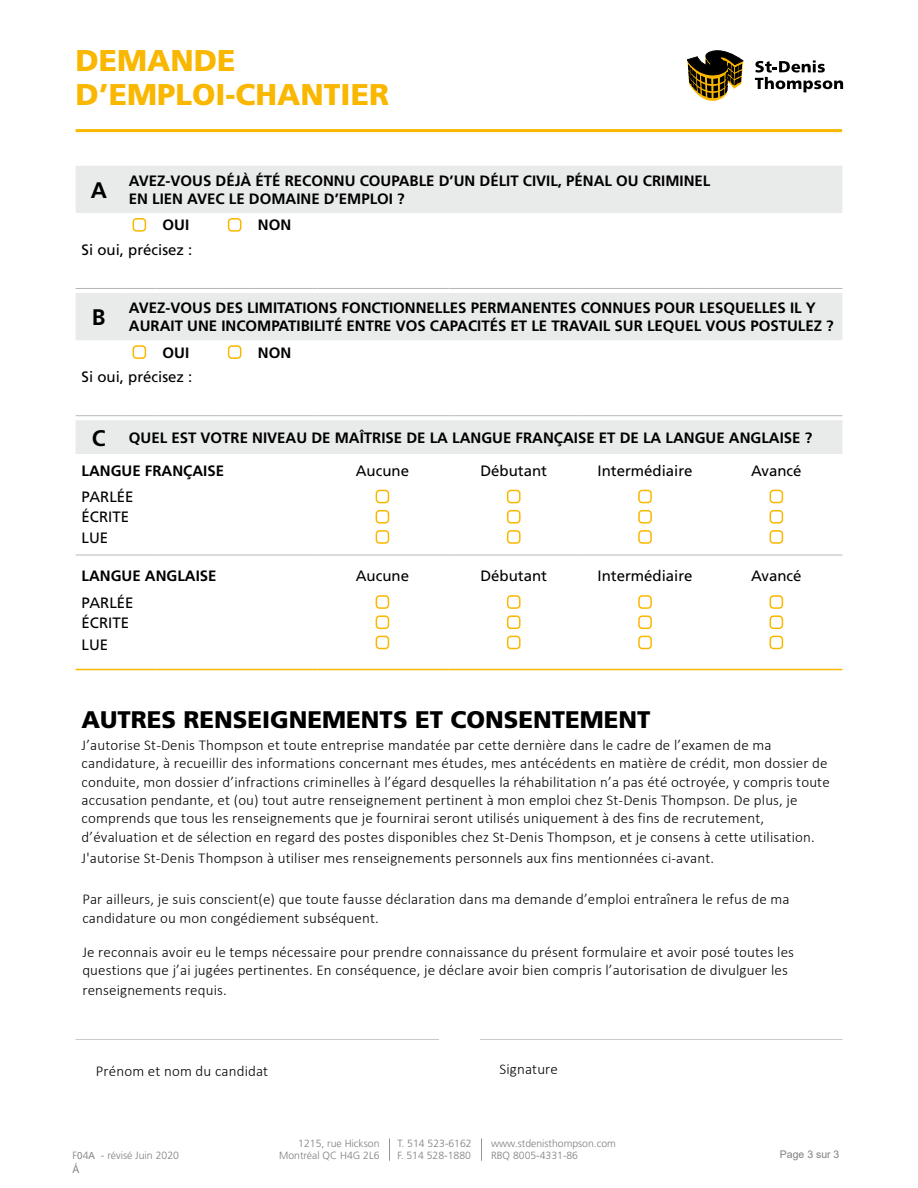
<style>
.page{position:relative;width:918px;height:1188px;background:#fff}
.page>*{position:absolute;margin:0;border:0;box-sizing:border-box;transform-origin:0 0}
.t1{font:900 30px/34.5px "Frutiger";color:#fab700}
.t2{font:900 24px "Frutiger";color:#000}
.t3{font:700 22.5px "Frutiger";color:#000}
.t4{font:300 15px/18.3px "Calibri";letter-spacing:.01em;color:#000}
.t5{font:700 15px/18px "Frutiger";color:#000}
.t6{font:15px/20.2px "Frutiger";color:#000}
.t7{font:300 10.5px "Frutiger";color:#7f7f7f}
.t8{font:10.5px "Arial";color:#7f7f7f}
.s1{font-size:22.5px}
.s2{font-family:"Arial";font-weight:400;font-size:9.75px}
</style>
<div class="page">
<svg style="left:755px;top:60px;width:88px;height:32px"></svg>
<svg style="left:687px;top:50px;width:56px;height:51px"></svg>
<hr style="left:76px;top:129px;width:766px;height:3px;background:#fab700">
<svg style="left:76px;top:166px;width:766px;height:288px"></svg>
<hr style="left:76px;top:669px;width:47px;height:1px;background:#fab700">
<hr style="left:123px;top:669px;width:34px;height:1px;background:#fab700">
<hr style="left:157px;top:669px;width:61px;height:1px;background:#fab700">
<hr style="left:218px;top:669px;width:34px;height:1px;background:#fab700">
<hr style="left:252px;top:669px;width:61px;height:1px;background:#fab700">
<hr style="left:317px;top:669px;width:131px;height:1px;background:#fab700">
<hr style="left:448px;top:669px;width:132px;height:1px;background:#fab700">
<hr style="left:580px;top:669px;width:131px;height:1px;background:#fab700">
<hr style="left:711px;top:669px;width:131px;height:1px;background:#fab700">
<hr style="left:76px;top:288px;width:47px;height:1px;background:#b5b6b7">
<hr style="left:123px;top:288px;width:34px;height:1px;background:#b5b6b7">
<hr style="left:157px;top:288px;width:61px;height:1px;background:#b5b6b7">
<hr style="left:218px;top:288px;width:34px;height:1px;background:#b5b6b7">
<hr style="left:252px;top:288px;width:61px;height:1px;background:#b5b6b7">
<hr style="left:317px;top:288px;width:131px;height:1px;background:#b5b6b7">
<hr style="left:448px;top:288px;width:132px;height:1px;background:#b5b6b7">
<hr style="left:580px;top:288px;width:131px;height:1px;background:#b5b6b7">
<hr style="left:711px;top:288px;width:131px;height:1px;background:#b5b6b7">
<hr style="left:76px;top:415px;width:47px;height:1px;background:#b5b6b7">
<hr style="left:123px;top:415px;width:34px;height:1px;background:#b5b6b7">
<hr style="left:157px;top:415px;width:61px;height:1px;background:#b5b6b7">
<hr style="left:218px;top:415px;width:34px;height:1px;background:#b5b6b7">
<hr style="left:252px;top:415px;width:61px;height:1px;background:#b5b6b7">
<hr style="left:317px;top:415px;width:131px;height:1px;background:#b5b6b7">
<hr style="left:448px;top:415px;width:132px;height:1px;background:#b5b6b7">
<hr style="left:580px;top:415px;width:131px;height:1px;background:#b5b6b7">
<hr style="left:711px;top:415px;width:131px;height:1px;background:#b5b6b7">
<hr style="left:76px;top:555px;width:47px;height:1px;background:#b5b6b7">
<hr style="left:123px;top:555px;width:34px;height:1px;background:#b5b6b7">
<hr style="left:157px;top:555px;width:61px;height:1px;background:#b5b6b7">
<hr style="left:218px;top:555px;width:34px;height:1px;background:#b5b6b7">
<hr style="left:252px;top:555px;width:61px;height:1px;background:#b5b6b7">
<hr style="left:317px;top:555px;width:131px;height:1px;background:#b5b6b7">
<hr style="left:448px;top:555px;width:132px;height:1px;background:#b5b6b7">
<hr style="left:580px;top:555px;width:131px;height:1px;background:#b5b6b7">
<hr style="left:711px;top:555px;width:131px;height:1px;background:#b5b6b7">
<div style="left:133px;top:218px;width:13px;height:14px;border:2px solid #fab700;border-radius:3px"></div>
<div style="left:228px;top:218px;width:13px;height:14px;border:2px solid #fab700;border-radius:3px"></div>
<div style="left:133px;top:345px;width:13px;height:14px;border:2px solid #fab700;border-radius:3px"></div>
<div style="left:228px;top:345px;width:13px;height:14px;border:2px solid #fab700;border-radius:3px"></div>
<div style="left:376px;top:490px;width:13px;height:13px;border:2px solid #fab700;border-radius:3px"></div>
<div style="left:507px;top:490px;width:14px;height:13px;border:2px solid #fab700;border-radius:3px"></div>
<div style="left:638px;top:490px;width:14px;height:13px;border:2px solid #fab700;border-radius:3px"></div>
<div style="left:770px;top:490px;width:13px;height:13px;border:2px solid #fab700;border-radius:3px"></div>
<div style="left:376px;top:510px;width:13px;height:14px;border:2px solid #fab700;border-radius:3px"></div>
<div style="left:507px;top:510px;width:14px;height:14px;border:2px solid #fab700;border-radius:3px"></div>
<div style="left:638px;top:510px;width:14px;height:14px;border:2px solid #fab700;border-radius:3px"></div>
<div style="left:770px;top:510px;width:13px;height:14px;border:2px solid #fab700;border-radius:3px"></div>
<div style="left:376px;top:530px;width:13px;height:14px;border:2px solid #fab700;border-radius:3px"></div>
<div style="left:507px;top:530px;width:14px;height:14px;border:2px solid #fab700;border-radius:3px"></div>
<div style="left:638px;top:530px;width:14px;height:14px;border:2px solid #fab700;border-radius:3px"></div>
<div style="left:770px;top:530px;width:13px;height:14px;border:2px solid #fab700;border-radius:3px"></div>
<div style="left:376px;top:595px;width:13px;height:14px;border:2px solid #fab700;border-radius:3px"></div>
<div style="left:507px;top:595px;width:14px;height:14px;border:2px solid #fab700;border-radius:3px"></div>
<div style="left:638px;top:595px;width:14px;height:14px;border:2px solid #fab700;border-radius:3px"></div>
<div style="left:770px;top:595px;width:13px;height:14px;border:2px solid #fab700;border-radius:3px"></div>
<div style="left:376px;top:615px;width:13px;height:14px;border:2px solid #fab700;border-radius:3px"></div>
<div style="left:507px;top:615px;width:14px;height:14px;border:2px solid #fab700;border-radius:3px"></div>
<div style="left:638px;top:615px;width:14px;height:14px;border:2px solid #fab700;border-radius:3px"></div>
<div style="left:770px;top:615px;width:13px;height:14px;border:2px solid #fab700;border-radius:3px"></div>
<div style="left:376px;top:636px;width:13px;height:13px;border:2px solid #fab700;border-radius:3px"></div>
<div style="left:507px;top:636px;width:14px;height:13px;border:2px solid #fab700;border-radius:3px"></div>
<div style="left:638px;top:636px;width:14px;height:13px;border:2px solid #fab700;border-radius:3px"></div>
<div style="left:770px;top:636px;width:13px;height:13px;border:2px solid #fab700;border-radius:3px"></div>
<hr style="left:76px;top:1039px;width:403px;height:1px;background:#c9cacb">
<hr style="left:479px;top:1039px;width:363px;height:1px;background:#c9cacb">
<div style="left:439px;top:1017px;width:41px;height:95px;background:#fff"></div>
<img style="left:389px;top:1138px;width:1px;height:23px">
<img style="left:481px;top:1138px;width:1px;height:23px">
<h1 class="t1" style="left:76px;top:43px;width:315px">DEMANDE<br>D’EMPLOI-CHANTIER</h1>
<h3 class="t3" style="left:91px;top:177px;width:18px">A</h3>
<p class="t5" style="left:129px;top:172px;width:583px">AVEZ-VOUS DÉJÀ ÉTÉ RECONNU COUPABLE D’UN DÉLIT CIVIL, PÉNAL OU CRIMINEL<br>EN LIEN AVEC LE DOMAINE D’EMPLOI ?</p>
<p class="t5" style="left:163px;top:216px;width:28px">OUI</p>
<p class="t5" style="left:258px;top:216px;width:35px">NON</p>
<p class="t6" style="left:82px;top:239px;width:112px">Si oui, précisez :</p>
<h3 class="t3" style="left:92px;top:304px;width:15px">B</h3>
<p class="t5" style="left:129px;top:299px;width:706px">AVEZ-VOUS DES LIMITATIONS FONCTIONNELLES PERMANENTES CONNUES POUR LESQUELLES IL Y<br>AURAIT UNE INCOMPATIBILITÉ ENTRE VOS CAPACITÉS ET LE TRAVAIL SUR LEQUEL VOUS POSTULEZ ?</p>
<p class="t5" style="left:163px;top:344px;width:28px">OUI</p>
<p class="t5" style="left:258px;top:344px;width:35px">NON</p>
<p class="t6" style="left:82px;top:367px;width:112px">Si oui, précisez :</p>
<p class="t5" style="left:92px;top:429px;width:722px"><span class="s1">C</span> QUEL EST VOTRE NIVEAU DE MAÎTRISE DE LA LANGUE FRANÇAISE ET DE LA LANGUE ANGLAISE ?</p>
<p class="t5" style="left:82px;top:462px;width:144px">LANGUE FRANÇAISE</p>
<p class="t6" style="left:356px;top:461px;width:55px">Aucune</p>
<p class="t6" style="left:480px;top:461px;width:68px">Débutant</p>
<p class="t6" style="left:598px;top:461px;width:97px">Intermédiaire</p>
<p class="t6" style="left:751px;top:461px;width:52px">Avancé</p>
<p class="t6" style="left:82px;top:487px;width:53px">PARLÉE<br>ÉCRITE<br>LUE</p>
<p class="t5" style="left:82px;top:567px;width:136px">LANGUE ANGLAISE</p>
<p class="t6" style="left:356px;top:566px;width:55px">Aucune</p>
<p class="t6" style="left:480px;top:566px;width:68px">Débutant</p>
<p class="t6" style="left:598px;top:566px;width:97px">Intermédiaire</p>
<p class="t6" style="left:751px;top:566px;width:52px">Avancé</p>
<p class="t6" style="left:82px;top:592px;width:53px">PARLÉE<br>ÉCRITE</p>
<p class="t6" style="left:82px;top:635px;width:28px">LUE</p>
<h2 class="t2" style="left:82px;top:705px;width:570px">AUTRES RENSEIGNEMENTS ET CONSENTEMENT</h2>
<p class="t4" style="left:82px;top:736px;width:750px">J’autorise St‐Denis Thompson et toute entreprise mandatée par cette dernière dans le cadre de l’examen de ma candidature, à recueillir des informations concernant mes études, mes antécédents en matière de crédit, mon dossier de conduite, mon dossier d’infractions criminelles à l’égard desquelles la réhabilitation n’a pas été octroyée, y compris toute accusation pendante, et (ou) tout autre renseignement pertinent à mon emploi chez St‐Denis Thompson. De plus, je comprends que tous les renseignements que je fournirai seront utilisés uniquement à des fins de recrutement, d’évaluation et de sélection en regard des postes disponibles chez St‐Denis Thompson, et je consens à cette utilisation.</p>
<p class="t4" style="left:82px;top:849px;width:634px">J'autorise St‐Denis Thompson à utiliser mes renseignements personnels aux fins mentionnées ci‐avant.</p>
<p class="t4" style="left:82px;top:889px;width:709px;line-height:19.6px">Par ailleurs, je suis conscient(e) que toute fausse déclaration dans ma demande d’emploi entraînera le refus de ma candidature ou mon congédiement subséquent.</p>
<p class="t4" style="left:82px;top:942px;width:713px;line-height:19px">Je reconnais avoir eu le temps nécessaire pour prendre connaissance du présent formulaire et avoir posé toutes les questions que j’ai jugées pertinentes. En conséquence, je déclare avoir bien compris l’autorisation de divulguer les renseignements requis.</p>
<p class="t4" style="left:96px;top:1062px;width:174px">Prénom et nom du candidat</p>
<p class="t4" style="left:500px;top:1060px;width:60px">Signature</p>
<p class="t7" style="left:298px;top:1137px;width:83px">1215, rue Hickson</p>
<p class="t7" style="left:397px;top:1137px;width:76px">T. 514 523-6162</p>
<p class="t7" style="left:491px;top:1137px;width:126px">www.stdenisthompson.com</p>
<p class="t7" style="left:73px;top:1149px;width:108px">F<span class="s2">0</span>4<span class="s2">A</span> - révisé Juin 2020</p>
<p class="t7" style="left:279px;top:1150px;width:102px">Montréal QC H4G 2L6</p>
<p class="t7" style="left:397px;top:1150px;width:75px">F. 514 528-1880</p>
<p class="t7" style="left:491px;top:1150px;width:89px">RBQ 8005-4331-86</p>
<p class="t8" style="left:780px;top:1148px;width:61px">Page 3 sur 3</p>
</div>
